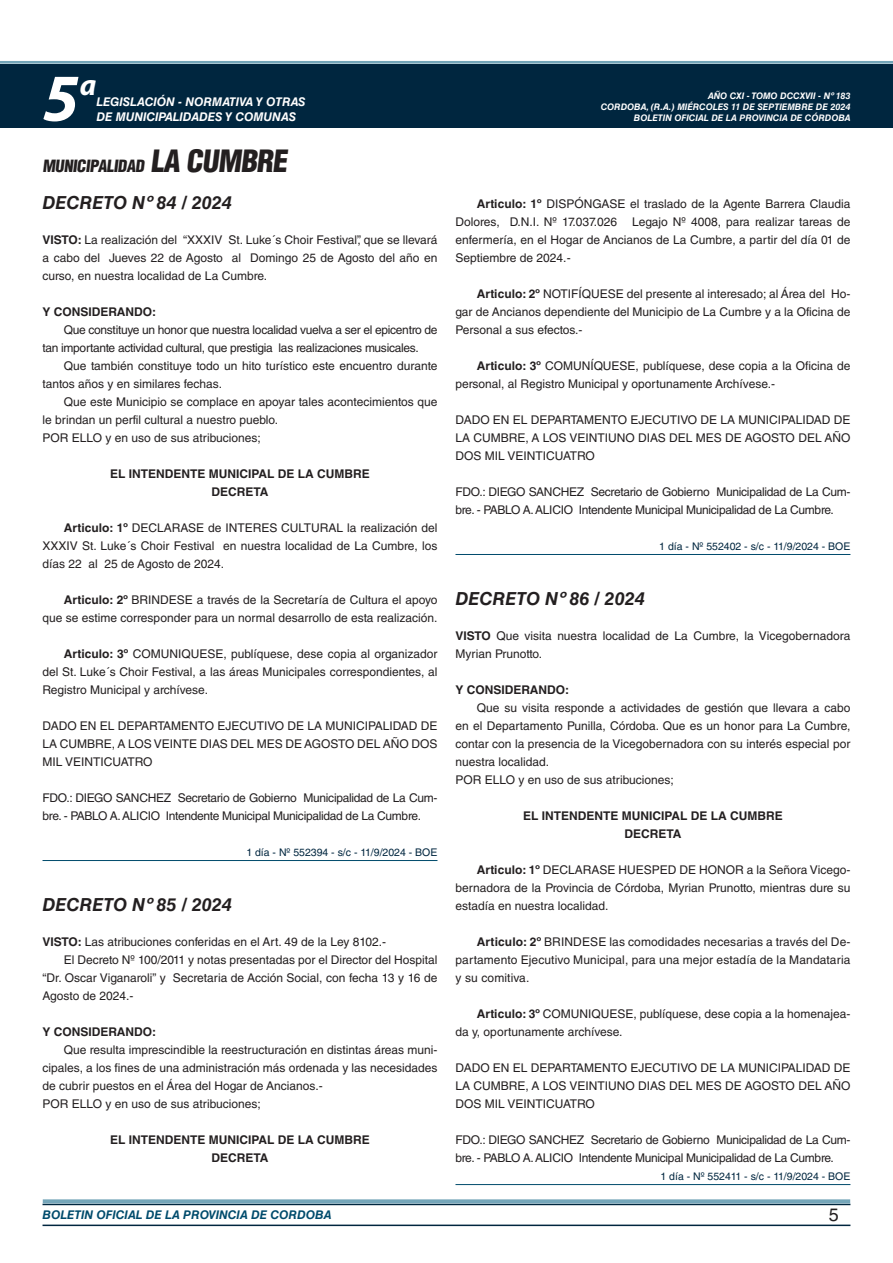
<style>
.page{position:relative;width:893px;height:1263px;background:#fff}
.page>*{position:absolute;margin:0;border:0;box-sizing:border-box;transform-origin:0 0}
.t1{font:italic 700 67.5px "Myriad Pro";color:#fff}
.t2{font:italic 700 30px "Myriad Pro";color:#fff}
.NOMBRE_DE_MINISTERIO{font:italic 700 18px "Helvetica LT Std";color:#231f20}
.t3{font:18px "Helvetica LT Std";color:#231f20}
.BASE{font:900 condensed 16.5px "Helvetica LT Std";color:#231f20}
.TEXTO_BASE{font:12px/18px "Helvetica LT Std";color:#231f20;text-align:justify}
.TEXTO_BASE-2{font:12px/18px "Helvetica LT Std";letter-spacing:-.025em;color:#231f20}
.RESUELVE{font:700 12px "Helvetica LT Std";color:#231f20}
.t4{font:italic 700 12px "Helvetica LT Std";color:#fff}
.TEXTO_BASE-3{font:700 12px "Helvetica LT Std";color:#231f20}
.t5{font:italic 700 12px "Helvetica LT Std";color:#004b6c}
.FECHA_DE_VENCIMIENTO{font:10.5px "Helvetica LT Std";color:#00263f}
.t6{font:italic 700 9px/10.8px "Helvetica LT Std";color:#fff;text-align:right}
.s1{font-size:30px}
.s2{font-weight:700}
</style>
<div class="page">
<div style="left:0;top:61px;width:893px;height:6px;background:#fff;opacity:.75"></div>
<div style="left:0;top:64px;width:893px;height:64px;background:#00263f"></div>
<hr style="left:43px;top:1224px;width:807px;height:2px;background:#00263f">
<div style="left:42px;top:1198px;width:809px;height:8px;background:#fff;opacity:.75"></div>
<hr style="left:43px;top:860px;width:394px;height:1px;background:#004b6c">
<hr style="left:455px;top:554px;width:395px;height:1px;background:#004b6c">
<hr style="left:455px;top:1184px;width:395px;height:1px;background:#004b6c">
<h1 class="t1" style="left:43px;top:54px;width:38px">5</h1>
<h2 class="t2" style="left:80px;top:66px;width:18px">a</h2>
<p class="t4" style="left:96px;top:95px;width:211px">LEGISLACIÓN - NORMATIVA Y OTRAS</p>
<p class="t4" style="left:96px;top:109px;width:201px">DE MUNICIPALIDADES Y COMUNAS</p>
<p class="BASE" style="left:43px;top:155px;width:251px">MUNICIPALIDAD <span class="s1">LA CUMBRE</span></p>
<p class="NOMBRE_DE_MINISTERIO" style="left:43px;top:192px;width:191px">DECRETO Nº 84 / 2024</p>
<p class="TEXTO_BASE" style="left:43px;top:231px;width:396px"><span class="s2">VISTO:</span> La realización del “XXXIV St. Luke´s Choir Festival”, que se llevará a cabo del Jueves 22 de Agosto al Domingo 25 de Agosto del año en curso, en nuestra localidad de La Cumbre.</p>
<p class="TEXTO_BASE-3" style="left:43px;top:304px;width:115px">Y CONSIDERANDO:</p>
<p class="TEXTO_BASE-2" style="left:43px;top:321px;width:396px;text-indent:21px">Que constituye un honor que nuestra localidad vuelva a ser el epicentro de tan importante actividad cultural, que prestigia las realizaciones musicales.</p>
<p class="TEXTO_BASE" style="left:43px;top:357px;width:396px;text-indent:21px">Que también constituye todo un hito turístico este encuentro durante tantos años y en similares fechas.</p>
<p class="TEXTO_BASE" style="left:43px;top:393px;width:396px;text-indent:21px">Que este Municipio se complace en apoyar tales acontecimientos que le brindan un perfil cultural a nuestro pueblo.</p>
<p class="TEXTO_BASE" style="left:43px;top:429px;width:220px">POR ELLO y en uso de sus atribuciones;</p>
<p class="RESUELVE" style="left:110px;top:466px;width:261px">EL INTENDENTE MUNICIPAL DE LA CUMBRE</p>
<p class="RESUELVE" style="left:212px;top:484px;width:58px">DECRETA</p>
<p class="TEXTO_BASE" style="left:43px;top:519px;width:396px;text-indent:21px"><span class="s2">Articulo: 1º</span> DECLARASE de INTERES CULTURAL la realización del XXXIV St. Luke´s Choir Festival en nuestra localidad de La Cumbre, los días 22 al 25 de Agosto de 2024.</p>
<p class="TEXTO_BASE" style="left:43px;top:591px;width:396px;text-align:right"><span class="s2">Articulo: 2º</span> BRINDESE a través de la Secretaría de Cultura el apoyo que se estime corresponder para un normal desarrollo de esta realización.</p>
<p class="TEXTO_BASE" style="left:43px;top:645px;width:396px;text-indent:21px"><span class="s2">Articulo: 3º</span> COMUNIQUESE, publíquese, dese copia al organizador del St. Luke´s Choir Festival, a las áreas Municipales correspondientes, al Registro Municipal y archívese.</p>
<p class="TEXTO_BASE" style="left:43px;top:717px;width:396px">DADO EN EL DEPARTAMENTO EJECUTIVO DE LA MUNICIPALIDAD DE LA CUMBRE, A LOS VEINTE DIAS DEL MES DE AGOSTO DEL AÑO DOS MIL VEINTICUATRO</p>
<p class="TEXTO_BASE-2" style="left:43px;top:789px;width:396px">FDO.: DIEGO SANCHEZ Secretario de Gobierno Municipalidad de La Cum&shy;bre. - PABLO A. ALICIO Intendente Municipal Municipalidad de La Cumbre.</p>
<p class="FECHA_DE_VENCIMIENTO" style="left:246px;top:846px;width:193px">1 día - Nº 552394 - s/c - 11/9/2024 - BOE</p>
<p class="NOMBRE_DE_MINISTERIO" style="left:43px;top:894px;width:191px">DECRETO Nº 85 / 2024</p>
<p class="TEXTO_BASE" style="left:43px;top:933px;width:345px"><span class="s2">VISTO:</span> Las atribuciones conferidas en el Art. 49 de la Ley 8102.-</p>
<p class="TEXTO_BASE" style="left:43px;top:951px;width:396px;text-indent:21px">El Decreto Nº 100/2011 y notas presentadas por el Director del Hospital “Dr. Oscar Viganaroli” y Secretaria de Acción Social, con fecha 13 y 16 de Agosto de 2024.-</p>
<p class="TEXTO_BASE-3" style="left:43px;top:1024px;width:115px">Y CONSIDERANDO:</p>
<p class="TEXTO_BASE" style="left:43px;top:1041px;width:396px;text-indent:21px">Que resulta imprescindible la reestructuración en distintas áreas muni&shy;cipales, a los fines de una administración más ordenada y las necesidades de cubrir puestos en el Área del Hogar de Ancianos.-</p>
<p class="TEXTO_BASE" style="left:43px;top:1095px;width:220px">POR ELLO y en uso de sus atribuciones;</p>
<p class="RESUELVE" style="left:110px;top:1132px;width:261px">EL INTENDENTE MUNICIPAL DE LA CUMBRE</p>
<p class="RESUELVE" style="left:212px;top:1150px;width:58px">DECRETA</p>
<p class="t6" style="left:601px;top:91px;width:251px">AÑO CXI - TOMO DCCXVII - Nº 183<br>CORDOBA, (R.A.) MIÉRCOLES 11 DE SEPTIEMBRE DE 2024<br>BOLETIN OFICIAL DE LA PROVINCIA DE CÓRDOBA</p>
<p class="TEXTO_BASE" style="left:455px;top:195px;width:396px;text-indent:21px"><span class="s2">Articulo: 1º</span> DISPÓNGASE el traslado de la Agente Barrera Claudia<br>Dolores, D.N.I. Nº 17.037.026</p>
<p class="TEXTO_BASE" style="left:455px;top:213px;width:396px;text-indent:177px">Legajo Nº 4008, para realizar tareas de enfermería, en el Hogar de Ancianos de La Cumbre, a partir del día 01 de Septiembre de 2024.-</p>
<p class="TEXTO_BASE" style="left:455px;top:285px;width:396px;text-indent:21px"><span class="s2">Articulo: 2º</span> NOTIFÍQUESE del presente al interesado; al Área del Ho&shy;gar de Ancianos dependiente del Municipio de La Cumbre y a la Oficina de Personal a sus efectos.-</p>
<p class="TEXTO_BASE" style="left:455px;top:357px;width:396px;text-indent:21px"><span class="s2">Articulo: 3º</span> COMUNÍQUESE, publíquese, dese copia a la Oficina de personal, al Registro Municipal y oportunamente Archívese.-</p>
<p class="TEXTO_BASE" style="left:455px;top:411px;width:396px">DADO EN EL DEPARTAMENTO EJECUTIVO DE LA MUNICIPALIDAD DE LA CUMBRE, A LOS VEINTIUNO DIAS DEL MES DE AGOSTO DEL AÑO DOS MIL VEINTICUATRO</p>
<p class="TEXTO_BASE-2" style="left:455px;top:483px;width:396px">FDO.: DIEGO SANCHEZ Secretario de Gobierno Municipalidad de La Cum&shy;bre. - PABLO A. ALICIO Intendente Municipal Municipalidad de La Cumbre.</p>
<p class="FECHA_DE_VENCIMIENTO" style="left:659px;top:540px;width:193px">1 día - Nº 552402 - s/c - 11/9/2024 - BOE</p>
<p class="NOMBRE_DE_MINISTERIO" style="left:455px;top:588px;width:191px">DECRETO Nº 86 / 2024</p>
<p class="TEXTO_BASE" style="left:455px;top:627px;width:396px"><span class="s2">VISTO</span> Que visita nuestra localidad de La Cumbre, la Vicegobernadora<br>Myrian Prunotto.</p>
<p class="TEXTO_BASE-3" style="left:455px;top:682px;width:115px">Y CONSIDERANDO:</p>
<p class="TEXTO_BASE" style="left:455px;top:699px;width:396px;text-indent:21px">Que su visita responde a actividades de gestión que llevara a cabo en el Departamento Punilla, Córdoba. Que es un honor para La Cumbre, contar con la presencia de la Vicegobernadora con su interés especial por nuestra localidad.</p>
<p class="TEXTO_BASE" style="left:455px;top:771px;width:220px">POR ELLO y en uso de sus atribuciones;</p>
<p class="RESUELVE" style="left:523px;top:808px;width:261px">EL INTENDENTE MUNICIPAL DE LA CUMBRE</p>
<p class="RESUELVE" style="left:624px;top:826px;width:58px">DECRETA</p>
<p class="TEXTO_BASE" style="left:455px;top:861px;width:396px;text-indent:21px"><span class="s2">Articulo: 1º</span> DECLARASE HUESPED DE HONOR a la Señora Vicego&shy;bernadora de la Provincia de Córdoba, Myrian Prunotto, mientras dure su estadía en nuestra localidad.</p>
<p class="TEXTO_BASE" style="left:455px;top:933px;width:396px;text-indent:21px"><span class="s2">Articulo: 2º</span> BRINDESE las comodidades necesarias a través del De&shy;partamento Ejecutivo Municipal, para una mejor estadía de la Mandataria y su comitiva.</p>
<p class="TEXTO_BASE" style="left:455px;top:1005px;width:396px;text-indent:21px"><span class="s2">Articulo: 3º</span> COMUNIQUESE, publíquese, dese copia a la homenajea&shy;da y, oportunamente archívese.</p>
<p class="TEXTO_BASE" style="left:455px;top:1059px;width:396px">DADO EN EL DEPARTAMENTO EJECUTIVO DE LA MUNICIPALIDAD DE LA CUMBRE, A LOS VEINTIUNO DIAS DEL MES DE AGOSTO DEL AÑO DOS MIL VEINTICUATRO</p>
<p class="TEXTO_BASE-2" style="left:455px;top:1131px;width:396px">FDO.: DIEGO SANCHEZ Secretario de Gobierno Municipalidad de La Cum&shy;bre. - PABLO A. ALICIO Intendente Municipal Municipalidad de La Cumbre.</p>
<p class="FECHA_DE_VENCIMIENTO" style="left:660px;top:1170px;width:191px">1 día - Nº 552411 - s/c - 11/9/2024 - BOE</p>
<p class="t5" style="left:43px;top:1208px;width:290px">BOLETIN OFICIAL DE LA PROVINCIA DE CORDOBA</p>
<h3 class="t3" style="left:829px;top:1204px;width:12px">5</h3>
</div>
